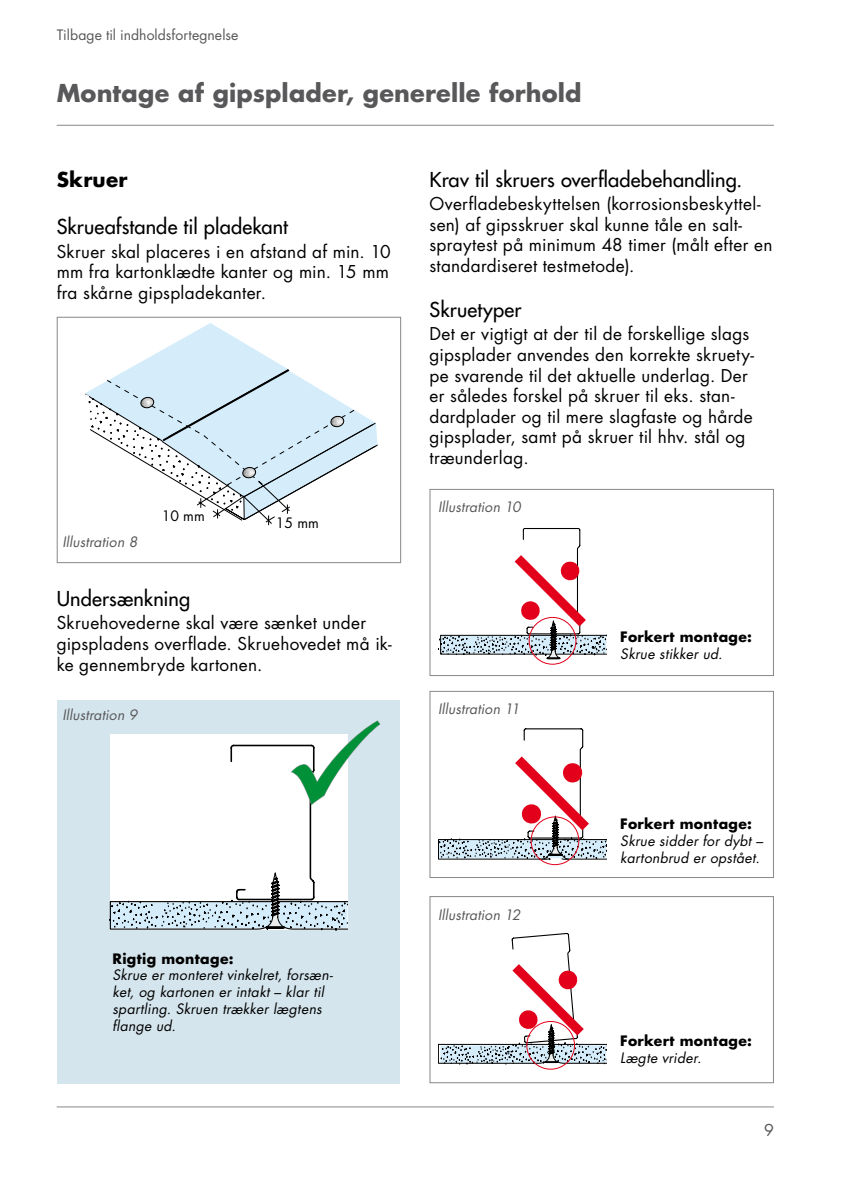
<style>
.page{position:relative;width:842px;height:1191px;background:#fff}
.page>*{position:absolute;margin:0;border:0;box-sizing:border-box;transform-origin:0 0}
.t1{font:700 24px "Futura Std";letter-spacing:.01em;color:#58585a}
.t2{font:500 20px "Futura Std";letter-spacing:.005em;color:#000}
.t3{font:700 20px "Futura Std";letter-spacing:.015em;color:#000}
.t4{font:17.2px/20.6px "Futura Std";letter-spacing:.02em;color:#000}
.t5{font:16px "Futura Std";color:#58585a}
.t6{font:italic 14px/16.8px "Futura Std";letter-spacing:.02em;color:#000}
.t7{font:italic 14px "Futura Std";letter-spacing:.01em;color:#58585a}
.t8{font:700 14px "Futura Std";letter-spacing:.025em;color:#000}
.t9{font:14px "Futura Std";letter-spacing:.005em;color:#58585a}
.t10{font:14px "Futura Std";color:#000}
</style>
<div class="page">
<hr style="left:57px;top:1106px;width:717px;height:1px;background:#87888a">
<hr style="left:57px;top:125px;width:717px;height:1px;background:#87888a">
<div style="left:58px;top:700px;width:342px;height:383px;background:#d5e5ed"></div>
<svg style="left:85px;top:323px;width:292px;height:202px"></svg>
<svg style="left:438px;top:528px;width:168px;height:131px"></svg>
<svg style="left:438px;top:728px;width:168px;height:131px"></svg>
<svg style="left:438px;top:933px;width:168px;height:131px"></svg>
<div style="left:529px;top:617px;width:47px;height:47px;border:1px solid #e2001a;border-radius:50%"></div>
<div style="left:531px;top:816px;width:48px;height:49px;border:1px solid #e2001a;border-radius:50%"></div>
<div style="left:526px;top:1021px;width:49px;height:48px;border:1px solid #e2001a;border-radius:50%"></div>
<div style="left:429px;top:489px;width:345px;height:187px;border:1px solid #87888a"></div>
<div style="left:57px;top:317px;width:344px;height:246px;border:1px solid #87888a"></div>
<div style="left:429px;top:691px;width:345px;height:187px;border:1px solid #87888a"></div>
<div style="left:429px;top:896px;width:345px;height:187px;border:1px solid #87888a"></div>
<svg style="left:110px;top:720px;width:271px;height:210px"></svg>
<p class="t9" style="left:57px;top:26px;width:183px">Tilbage til indholdsfortegnelse</p>
<h1 class="t1" style="left:57px;top:77px;width:526px">Montage af gipsplader, generelle forhold</h1>
<p class="t3" style="left:57px;top:166px;width:72px">Skruer</p>
<p class="t2" style="left:57px;top:214px;width:233px">Skrueafstande til pladekant</p>
<p class="t4" style="left:57px;top:241px;width:336px;text-align:justify">Skruer skal placeres i en afstand af min. 10 mm fra kartonklædte kanter og min. 15 mm fra skårne gipspladekanter.</p>
<p class="t7" style="left:62px;top:533px;width:76px">Illustration 8</p>
<p class="t10" style="left:162px;top:506px;width:45px">10 mm</p>
<p class="t10" style="left:276px;top:513px;width:45px">15 mm</p>
<p class="t2" style="left:57px;top:586px;width:135px">Undersænkning</p>
<p class="t4" style="left:57px;top:613px;width:336px">Skruehovederne skal være sænket under gipspladens overflade. Skruehovedet må ik&shy;ke gennembryde kartonen.</p>
<p class="t7" style="left:62px;top:706px;width:76px">Illustration 9</p>
<p class="t2" style="left:429px;top:167px;width:314px">Krav til skruers overfladebehandling.</p>
<p class="t4" style="left:429px;top:194px;width:344px">Overfladebeskyttelsen (korrosionsbeskyttel&shy;sen) af gipsskruer skal kunne tåle en salt&shy;spraytest på minimum 48 timer (målt efter en standardiseret testmetode).</p>
<p class="t2" style="left:429px;top:297px;width:94px">Skruetyper</p>
<p class="t4" style="left:429px;top:324px;width:326px">Det er vigtigt at der til de forskellige slags gipsplader anvendes den korrekte skruety&shy;pe svarende til det aktuelle underlag. Der er således forskel på skruer til eks. stan&shy;dardplader og til mere slagfaste og hårde gipsplader, samt på skruer til hhv. stål og træunderlag.</p>
<p class="t7" style="left:438px;top:498px;width:84px">Illustration 10</p>
<p class="t7" style="left:438px;top:700px;width:83px">Illustration 11</p>
<p class="t8" style="left:620px;top:627px;width:133px">Forkert montage:</p>
<p class="t6" style="left:620px;top:645px;width:104px">Skrue stikker ud.</p>
<p class="t8" style="left:112px;top:949px;width:123px">Rigtig montage:</p>
<p class="t6" style="left:112px;top:967px;width:222px">Skrue er monteret vinkelret, forsæn&shy;ket, og kartonen er intakt – klar til spartling. Skruen trækker lægtens flange ud.</p>
<p class="t7" style="left:438px;top:905px;width:84px">Illustration 12</p>
<p class="t8" style="left:620px;top:814px;width:133px">Forkert montage:</p>
<p class="t6" style="left:620px;top:832px;width:144px">Skrue sidder for dybt – kartonbrud er opstået.</p>
<p class="t8" style="left:620px;top:1031px;width:133px">Forkert montage:</p>
<p class="t6" style="left:620px;top:1049px;width:83px">Lægte vrider.</p>
<p class="t5" style="left:764px;top:1120px;width:11px">9</p>
</div>
